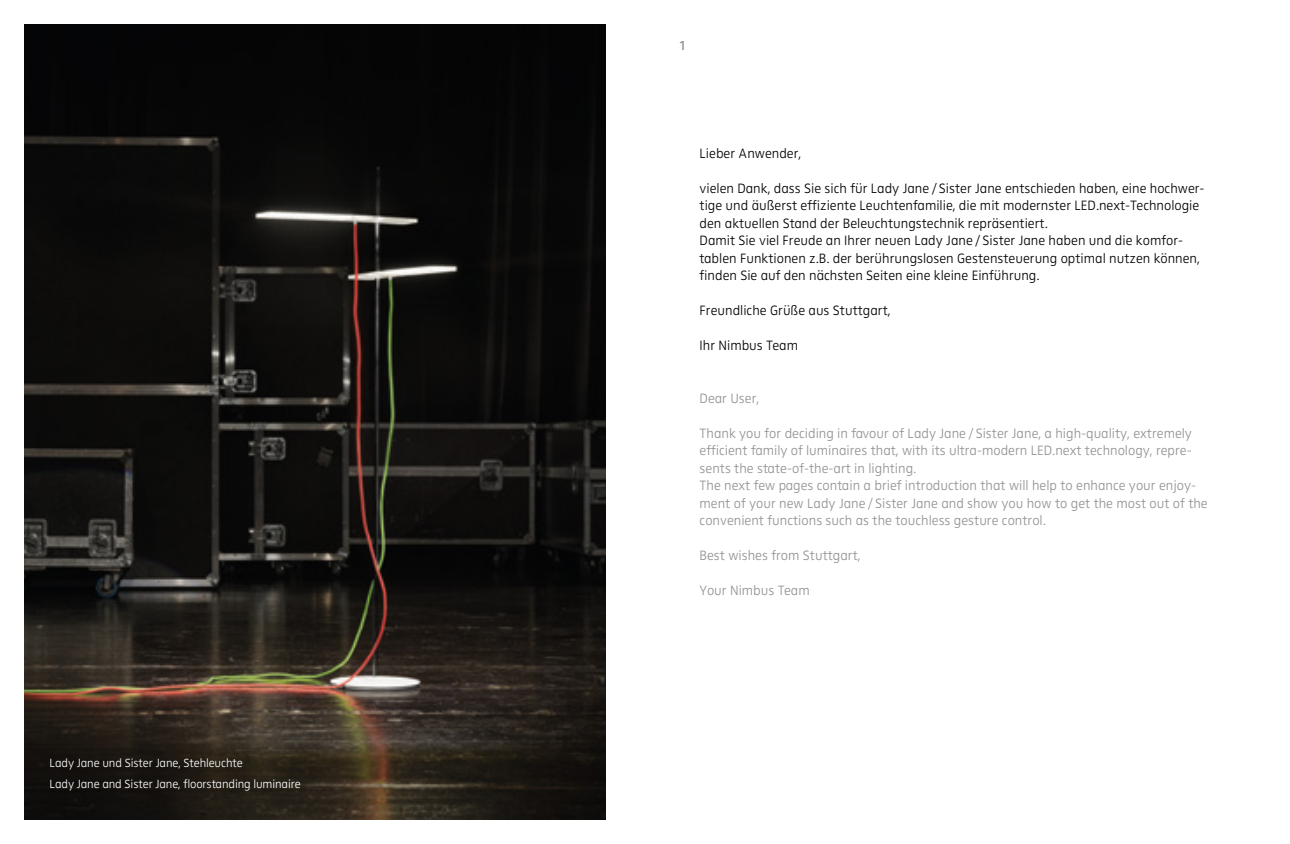
<style>
.page{position:relative;width:1290px;height:844px;background:#fff}
.page>*{position:absolute;margin:0;border:0;box-sizing:border-box;transform-origin:0 0}
.t1{font:14px/17.5px "Zwo Light LF Plain Alt";color:#000}
.t2{font:14px/17.5px "Zwo Light LF Plain Alt";color:#919292}
.t3{font:14px "Zwo Semi Bold LF Plain Alt";color:#919292}
.t4{font:12.25px/21px "Zwo Light LF Plain Alt";letter-spacing:-.01em;color:#fff}
</style>
<div class="page">
<img style="left:25px;top:25px;width:580px;height:794px">
<p class="t4" style="left:50px;top:752px;width:253px">Lady Jane und Sister Jane, Stehleuchte<br>Lady Jane and Sister Jane, floorstanding luminaire</p>
<p class="t3" style="left:680px;top:38px;width:7px">1</p>
<p class="t1" style="left:699px;top:144px;width:103px">Lieber Anwender,</p>
<p class="t1" style="left:699px;top:179px;width:506px">vielen Dank, dass Sie sich für Lady Jane /Sister Jane entschieden haben, eine hochwer&shy;tige und äußerst effiziente Leuchtenfamilie, die mit modernster LED.next-Technologie den aktuellen Stand der Beleuchtungstechnik repräsentiert.<br>Damit Sie viel Freude an Ihrer neuen Lady Jane /Sister Jane haben und die komfor&shy;tablen Funktionen z.B. der berührungslosen Gestensteuerung optimal nutzen können, finden Sie auf den nächsten Seiten eine kleine Einführung.</p>
<p class="t1" style="left:699px;top:302px;width:193px">Freundliche Grüße aus Stuttgart,</p>
<p class="t1" style="left:699px;top:337px;width:100px">Ihr Nimbus Team</p>
<p class="t2" style="left:699px;top:389px;width:61px">Dear User,</p>
<p class="t2" style="left:699px;top:424px;width:510px">Thank you for deciding in favour of Lady Jane /Sister Jane, a high-quality, extremely efficient family of luminaires that, with its ultra-modern LED.next technology, repre&shy;sents the state-of-the-art in lighting.<br>The next few pages contain a brief introduction that will help to enhance your enjoy&shy;ment of your new Lady Jane /Sister Jane and show you how to get the most out of the convenient functions such as the touchless gesture control.</p>
<p class="t2" style="left:699px;top:547px;width:163px">Best wishes from Stuttgart,</p>
<p class="t2" style="left:699px;top:582px;width:112px">Your Nimbus Team</p>
</div>
